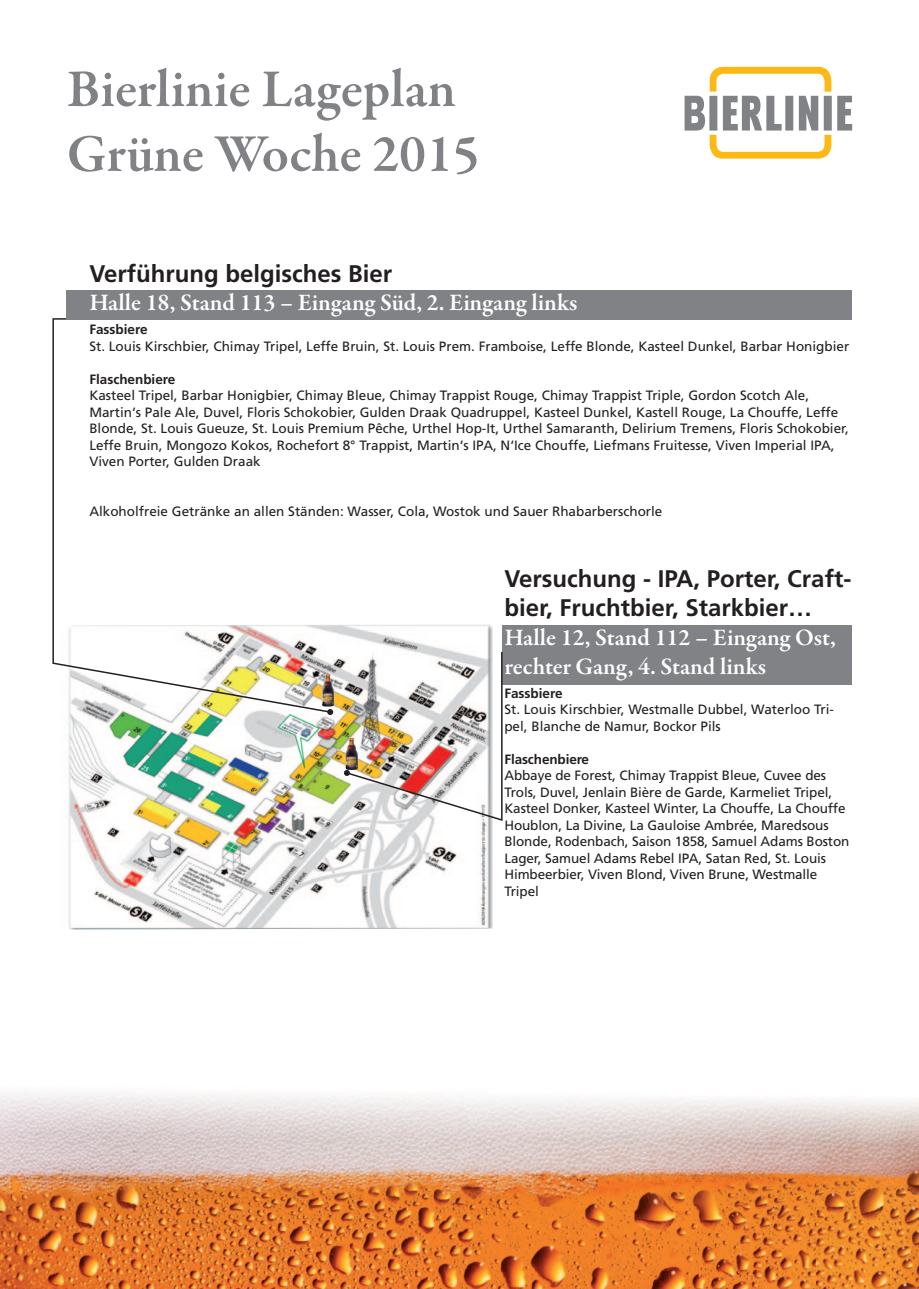
<style>
.page{position:relative;width:919px;height:1289px;background:#fff}
.page>*{position:absolute;margin:0;border:0;box-sizing:border-box;transform-origin:0 0}
.t1{font:600 54px/64.8px "Garamond Premr Pro";color:#808285}
.t2{font:600 24px/28.8px "Garamond Premr Pro";color:#fff}
.t3{font:700 24px/28.5px "Frutiger LT Std";color:#231f20}
.t4{font:13.5px/16.5px "Frutiger LT Std";color:#231f20}
.t5{font:700 13.5px "Frutiger LT Std";color:#231f20}
</style>
<div class="page">
<img style="left:68px;top:624px;width:425px;height:305px">
<div style="left:502px;top:625px;width:350px;height:59px;background:#808285"></div>
<svg style="left:684px;top:67px;width:168px;height:92px"></svg>
<svg style="left:52px;top:318px;width:278px;height:394px"></svg>
<svg style="left:327px;top:709px;width:6px;height:6px"></svg>
<div style="left:67px;top:290px;width:784px;height:30px;background:#808285"></div>
<img style="left:0;top:1093px;width:918px;height:195px">
<svg style="left:325px;top:674px;width:2px;height:7px"></svg>
<img style="left:344px;top:652px;width:158px;height:169px">
<h1 class="t1" style="left:67px;top:57px;width:414px">Bierlinie Lageplan<br>Grüne Woche 2015</h1>
<h2 class="t3" style="left:89px;top:259px;width:304px">Verführung belgisches Bier</h2>
<h2 class="t2" style="left:89px;top:289px;width:489px">Halle 18, Stand 113 – Eingang Süd, 2. Eingang links</h2>
<p class="t5" style="left:89px;top:322px;width:60px">Fassbiere</p>
<p class="t4" style="left:89px;top:338px;width:761px">St. Louis Kirschbier, Chimay Tripel, Leffe Bruin, St. Louis Prem. Framboise, Leffe Blonde, Kasteel Dunkel, Barbar Honigbier</p>
<p class="t5" style="left:89px;top:371px;width:88px">Flaschenbiere</p>
<p class="t4" style="left:89px;top:387px;width:761px">Kasteel Tripel, Barbar Honigbier, Chimay Bleue, Chimay Trappist Rouge, Chimay Trappist Triple, Gordon Scotch Ale, Martin‘s Pale Ale, Duvel, Floris Schokobier, Gulden Draak Quadruppel, Kasteel Dunkel, Kastell Rouge, La Chouffe, Leffe Blonde, St. Louis Gueuze, St. Louis Premium Pêche, Urthel Hop-It, Urthel Samaranth, Delirium Tremens, Floris Schokobier, Leffe Bruin, Mongozo Kokos, Rochefort 8° Trappist, Martin‘s IPA, N‘Ice Chouffe, Liefmans Fruitesse, Viven Imperial IPA, Viven Porter, Gulden Draak</p>
<p class="t4" style="left:89px;top:503px;width:574px">Alkoholfreie Getränke an allen Ständen: Wasser, Cola, Wostok und Sauer Rhabarberschorle</p>
<h2 class="t3" style="left:504px;top:565px;width:348px">Versuchung - IPA, Porter, Craft&shy;bier, Fruchtbier, Starkbier…</h2>
<h2 class="t2" style="left:504px;top:623px;width:333px">Halle 12, Stand 112 – Eingang Ost, rechter Gang, 4. Stand links</h2>
<p class="t5" style="left:504px;top:685px;width:60px">Fassbiere</p>
<p class="t4" style="left:504px;top:701px;width:331px">St. Louis Kirschbier, Westmalle Dubbel, Waterloo Tri&shy;pel, Blanche de Namur, Bockor Pils</p>
<p class="t5" style="left:504px;top:751px;width:86px">Flaschenbiere</p>
<p class="t4" style="left:504px;top:767px;width:346px">Abbaye de Forest, Chimay Trappist Bleue, Cuvee des Trols, Duvel, Jenlain Bière de Garde, Karmeliet Tripel, Kasteel Donker, Kasteel Winter, La Chouffe, La Chouffe Houblon, La Divine, La Gauloise Ambrée, Maredsous Blonde, Rodenbach, Saison 1858, Samuel Adams Boston Lager, Samuel Adams Rebel IPA, Satan Red, St. Louis Himbeerbier, Viven Blond, Viven Brune, Westmalle Tripel</p>
</div>
